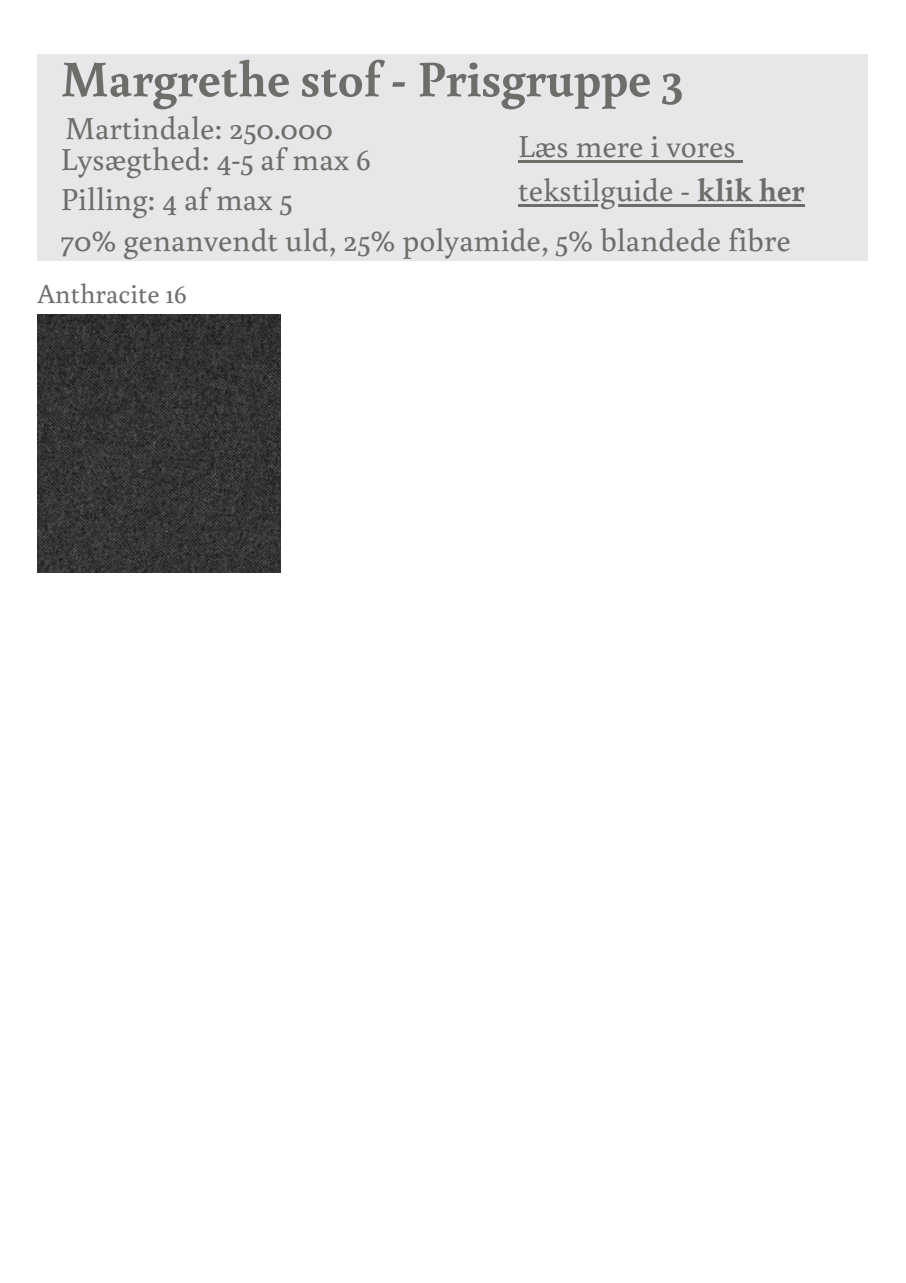
<style>
.page{position:relative;width:906px;height:1283px;background:#fff}
.page>*{position:absolute;margin:0;border:0;box-sizing:border-box;transform-origin:0 0}
.t1{font:700 51px "Buenard";color:#6e6d69}
.t2{font:32px "Buenard";color:#6e6d69}
.t3{font:27.4px "Buenard";color:#6e6d69}
.s1{font-weight:700}
</style>
<div class="page">
<div style="left:37px;top:54px;width:831px;height:207px;background:#e6e7e8"></div>
<img style="left:37px;top:315px;width:243px;height:257px">
<hr style="left:518px;top:160px;width:217px;height:3px;background:#6e6d69">
<svg style="left:735px;top:160px;width:7px;height:3px"></svg>
<hr style="left:518px;top:204px;width:179px;height:3px;background:#6e6d69">
<hr style="left:697px;top:204px;width:107px;height:3px;background:#6e6d69">
<p class="t1" style="left:61px;top:44px;width:624px">Margrethe stof - Prisgruppe 3</p>
<p class="t2" style="left:518px;top:124px;width:219px">Læs mere i vores</p>
<p class="t2" style="left:518px;top:168px;width:288px">tekstilguide - <span class="s1">klik her</span></p>
<p class="t2" style="left:65px;top:106px;width:269px">Martindale: 250.000</p>
<p class="t2" style="left:61px;top:137px;width:312px">Lysægthed: 4-5 af max 6</p>
<p class="t2" style="left:61px;top:177px;width:233px">Pilling: 4 af max 5</p>
<p class="t2" style="left:61px;top:218px;width:731px">70% genanvendt uld, 25% polyamide, 5% blandede fibre</p>
<p class="t3" style="left:37px;top:274px;width:151px">Anthracite 16</p>
</div>
